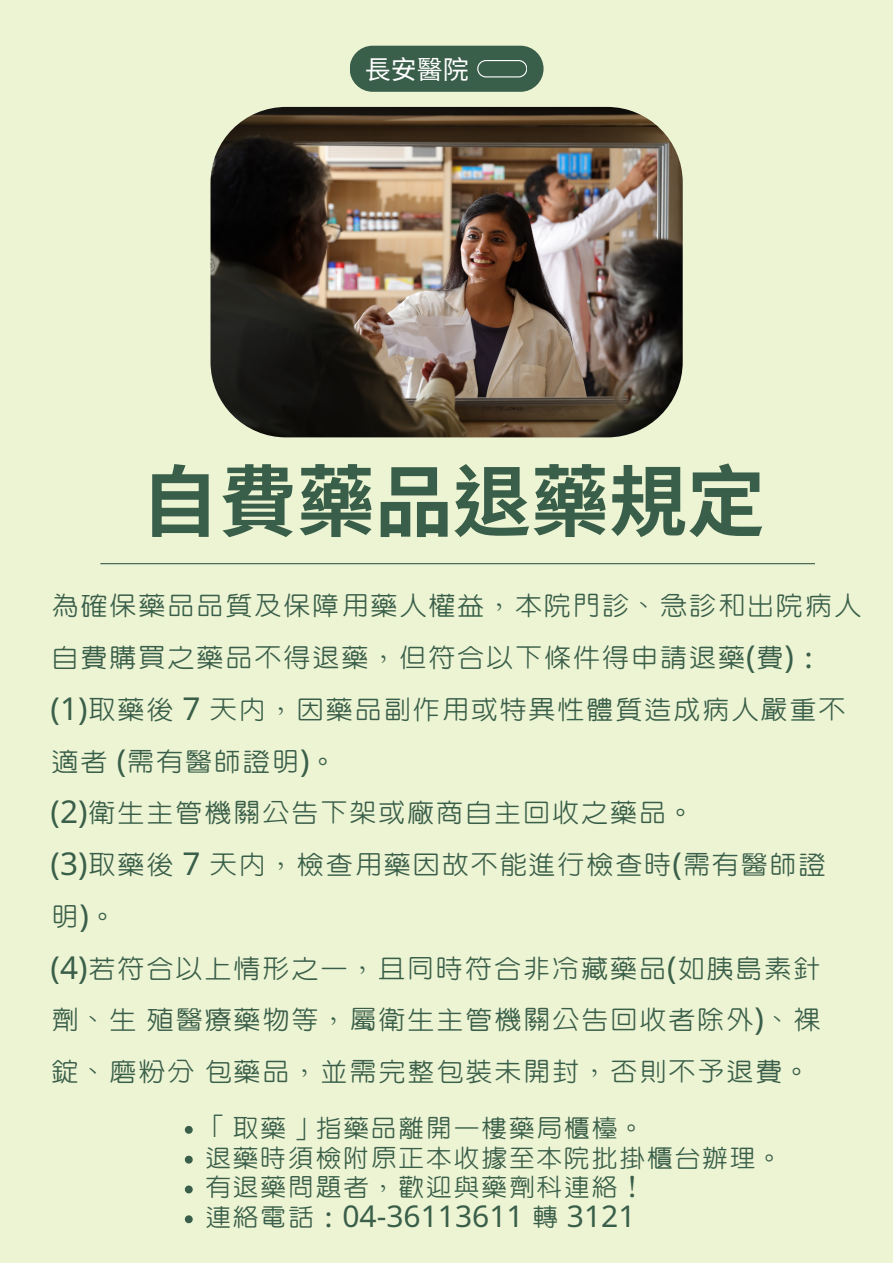
<style>
.page{position:relative;width:893px;height:1263px;background:#edf4d3}
.page>*{position:absolute;margin:0;border:0;box-sizing:border-box;transform-origin:0 0}
.t1{font:700 78px "Noto Sans TC";color:#395e49}
.t2{font:31.5px/51.8px "cw Te X Yen";color:#395e49}
.t3{font:30px "cw Te X Yen";color:#395e49}
.t4{font:30px "Noto Sans";color:#395e49}
.t5{font:26.03px "Noto Sans TC";color:#fff}
.s1{font-family:"Noto Sans"}
.s2{font-family:"cw Te X Yen"}
</style>
<div class="page">
<img style="left:210px;top:107px;width:472px;height:330px;border-radius:76px">
<hr style="left:100px;top:563px;width:715px;height:1px;background:#395e49">
<div style="left:350px;top:46px;width:193px;height:46px;background:#395e49;border-radius:23px"></div>
<svg style="left:477px;top:60px;width:50px;height:17px"></svg>
<svg style="left:185px;top:1126px;width:8px;height:8px"></svg>
<svg style="left:185px;top:1156px;width:8px;height:7px"></svg>
<svg style="left:185px;top:1185px;width:8px;height:8px"></svg>
<svg style="left:185px;top:1215px;width:8px;height:8px"></svg>
<p class="t5" style="left:365px;top:48px;width:105px">長安醫院</p>
<h1 class="t1" style="left:141px;top:440px;width:625px">自費藥品退藥規定</h1>
<h2 class="t2" style="left:51px;top:581px;width:813px">為確保藥品品質及保障用藥人權益，本院門診、急診和出院病人自費購買之藥品不得退藥，但符合以下條件得申請退藥<span class="s1">(</span>費<span class="s1">)</span>：<span class="s1">(1)</span>取藥後 <span class="s1">7</span> 天內，因藥品副作用或特異性體質造成病人嚴重不適者 <span class="s1">(</span>需有醫師證明<span class="s1">)</span>。<br><span class="s1">(2)</span>衛生主管機關公告下架或廠商自主回收之藥品。<br><span class="s1">(3)</span>取藥後 <span class="s1">7</span> 天內，檢查用藥因故不能進行檢查時<span class="s1">(</span>需有醫師證明<span class="s1">)</span>。<br><span class="s1">(4)</span>若符合以上情形之一，且同時符合非冷藏藥品<span class="s1">(</span>如胰島素針<br>劑、生殖醫療藥物等，屬衛生主管機關公告回收者除外<span class="s1">)</span>、裸<br>錠、磨粉分包藥品，並需完整包裝未開封，否則不予退費。</h2>
<p class="t3" style="left:204px;top:1114px;width:443px">「取藥」指藥品離開一樓藥局櫃檯。</p>
<p class="t3" style="left:204px;top:1144px;width:581px">退藥時須檢附原正本收據至本院批掛櫃台辦理。</p>
<p class="t3" style="left:204px;top:1174px;width:443px">有退藥問題者，歡迎與藥劑科連絡！</p>
<p class="t4" style="left:204px;top:1195px;width:433px"><span class="s2">連絡電話：</span>04-36113611 <span class="s2">轉</span> 3121</p>
</div>
